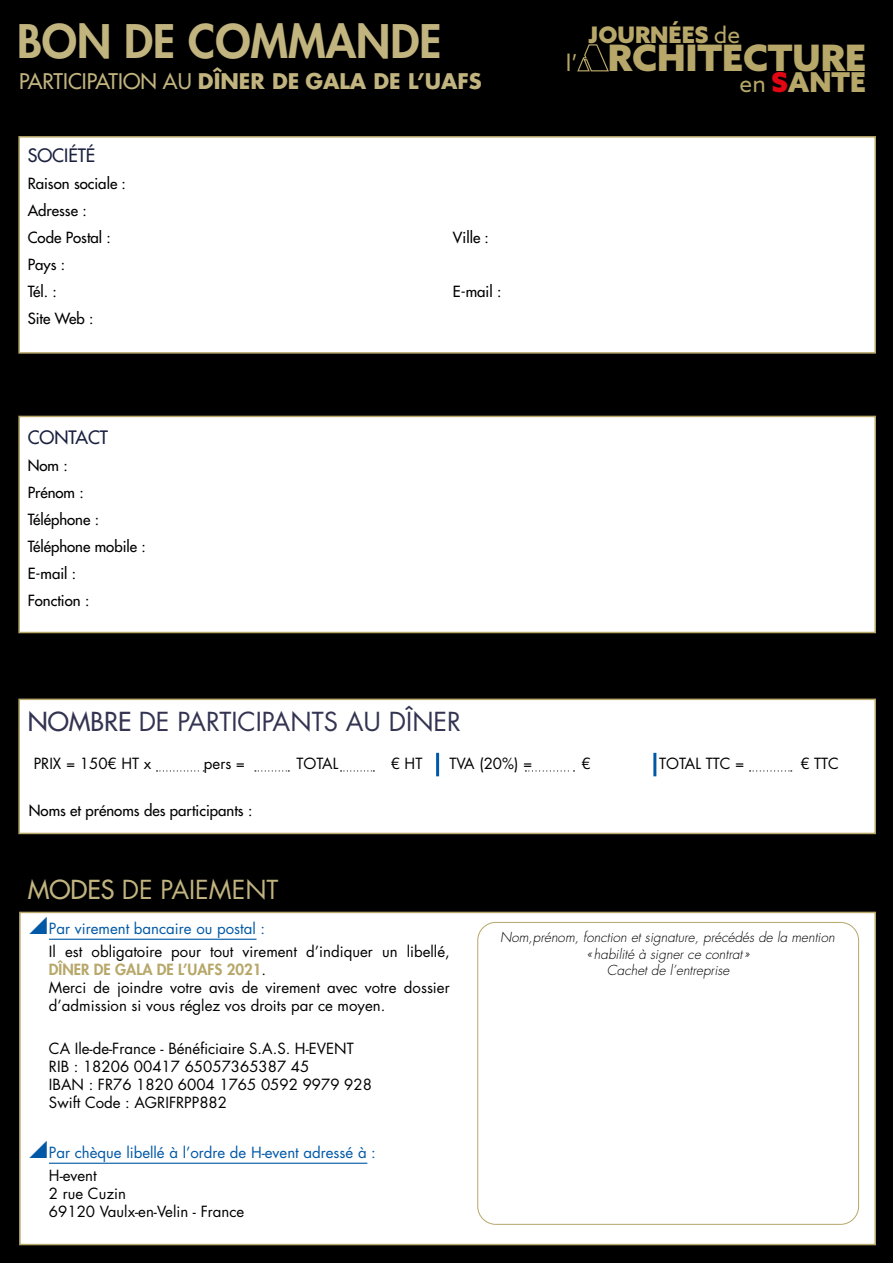
<style>
.page{position:relative;width:893px;height:1263px;background:#000}
.page>*{position:absolute;margin:0;border:0;box-sizing:border-box;transform-origin:0 0}
.t1{font:800 45px "Futura Std";color:#c2b47f}
.t2{font:900 36.45px "Azo Sans";color:#b7a769}
.t3{font:900 27.3px "Azo Sans";color:#b7a769}
.t4{font:25.5px "Futura Std";color:#333452}
.t5{font:25.5px "Futura Std";color:#c2b47f}
.t6{font:900 22.8px "Azo Sans";color:#b7a769}
.t7{font:700 21px "Futura Std";color:#c2b47f}
.t8{font:500 18px "Futura Std";color:#1b2240}
.t9{font:15px/18px "Futura Std";color:#000}
.t10{font:500 15px/27px "Futura Std";color:#000}
.t11{font:15px "Futura Std";color:#0058a6}
.t12{font:italic 300 13.5px/16.5px "Futura Std";color:#000;text-align:center}
.s1{font-weight:400}
.s2{font-weight:400;font-size:22.8px}
.s3{font-weight:500}
.s4{color:#e30613}
.s5{font-weight:800;color:#b7a769}
</style>
<div class="page">
<div style="left:19px;top:912px;width:857px;height:333px;background:#fff;border:2px solid #b7a769"></div>
<div style="left:18px;top:698px;width:858px;height:136px;background:#fff;border:2px solid #b7a769"></div>
<div style="left:18px;top:416px;width:858px;height:217px;background:#fff;border:2px solid #b7a769"></div>
<div style="left:18px;top:136px;width:858px;height:218px;background:#fff;border:2px solid #b7a769"></div>
<svg style="left:157px;top:770px;width:47px;height:1px"></svg>
<svg style="left:255px;top:770px;width:34px;height:1px"></svg>
<svg style="left:341px;top:770px;width:33px;height:1px"></svg>
<hr style="left:436px;top:753px;width:3px;height:23px;background:#0058a6">
<svg style="left:525px;top:770px;width:49px;height:1px"></svg>
<hr style="left:653px;top:753px;width:3px;height:23px;background:#0058a6">
<svg style="left:750px;top:770px;width:42px;height:1px"></svg>
<hr style="left:49px;top:939px;width:208px;height:1px;background:#0058a6">
<hr style="left:49px;top:1163px;width:318px;height:1px;background:#0058a6">
<div style="left:477px;top:922px;width:382px;height:303px;border:1px solid #b7a769;border-radius:18px"></div>
<svg style="left:577px;top:44px;width:32px;height:28px"></svg>
<h3 class="t6" style="left:589px;top:20px;width:153px">JOURNÉES <span class="s1">de</span></h3>
<h2 class="t2" style="left:566px;top:33px;width:302px"><span class="s2">l’</span> RCHITECTURE</h2>
<h1 class="t1" style="left:17px;top:13px;width:426px">BON DE COMMANDE</h1>
<h3 class="t7" style="left:19px;top:67px;width:464px"><span class="s3">PARTICIPATION AU</span> DÎNER DE GALA DE L’UAFS</h3>
<h3 class="t3" style="left:740px;top:64px;width:128px"><span class="s2">en</span> <span class="s4">S</span>ANTÉ</h3>
<p class="t8" style="left:28px;top:144px;width:69px">SOCIÉTÉ</p>
<p class="t10" style="left:28px;top:170px;width:100px">Raison sociale :<br>Adresse :<br>Code Postal :</p>
<p class="t10" style="left:28px;top:251px;width:39px">Pays :<br>Tél. :</p>
<p class="t10" style="left:28px;top:305px;width:67px">Site Web :</p>
<p class="t8" style="left:28px;top:426px;width:82px">CONTACT</p>
<p class="t10" style="left:28px;top:452px;width:120px">Nom :<br>Prénom :<br>Téléphone :<br>Téléphone mobile :<br>E-mail :<br>Fonction :</p>
<p class="t10" style="left:453px;top:224px;width:38px">Ville :</p>
<p class="t10" style="left:453px;top:278px;width:50px">E-mail :</p>
<h3 class="t4" style="left:28px;top:705px;width:435px"><span class="s3">NOMBRE</span> DE PARTICIPANTS AU DÎNER</h3>
<p class="t9" style="left:34px;top:755px;width:119px">PRIX = 150€ HT x</p>
<p class="t9" style="left:204px;top:755px;width:43px">pers =</p>
<p class="t9" style="left:296px;top:755px;width:43px">TOTAL</p>
<p class="t9" style="left:391px;top:755px;width:33px">€ HT</p>
<p class="t9" style="left:449px;top:755px;width:84px">TVA (20%) =</p>
<p class="t9" style="left:582px;top:755px;width:11px">€</p>
<p class="t9" style="left:659px;top:755px;width:87px">TOTAL TTC =</p>
<p class="t9" style="left:800px;top:755px;width:40px">€ TTC</p>
<p class="t10" style="left:29px;top:797px;width:225px">Noms et prénoms des participants :</p>
<h3 class="t5" style="left:28px;top:873px;width:252px"><span class="s3">MODES</span> DE PAIEMENT</h3>
<p class="t11" style="left:49px;top:919px;width:218px">Par virement bancaire ou postal :</p>
<p class="t9" style="left:49px;top:942px;width:402px">Il est obligatoire pour tout virement d’indiquer un libellé, <span class="s5">DÎNER DE GALA DE L’UAFS 2021</span>.<br>Merci de joindre votre avis de virement avec votre dossier d’admission si vous réglez vos droits par ce moyen.</p>
<p class="t9" style="left:49px;top:1040px;width:324px">CA Ile-de-France - Bénéficiaire S.A.S. H-EVENT RIB : 18206 00417 65057365387 45<br>IBAN : FR76 1820 6004 1765 0592 9979 928<br>Swift Code : AGRIFRPP882</p>
<p class="t11" style="left:49px;top:1143px;width:328px">Par chèque libellé à l’ordre de H-event adressé à :</p>
<p class="t9" style="left:49px;top:1166px;width:197px">H-event<br>2 rue Cuzin<br>69120 Vaulx-en-Velin - France</p>
<p class="t12" style="left:500px;top:930px;width:336px">Nom,prénom, fonction et signature, précédés de la mention « habilité à signer ce contrat»<br>Cachet de l’entreprise</p>
</div>
